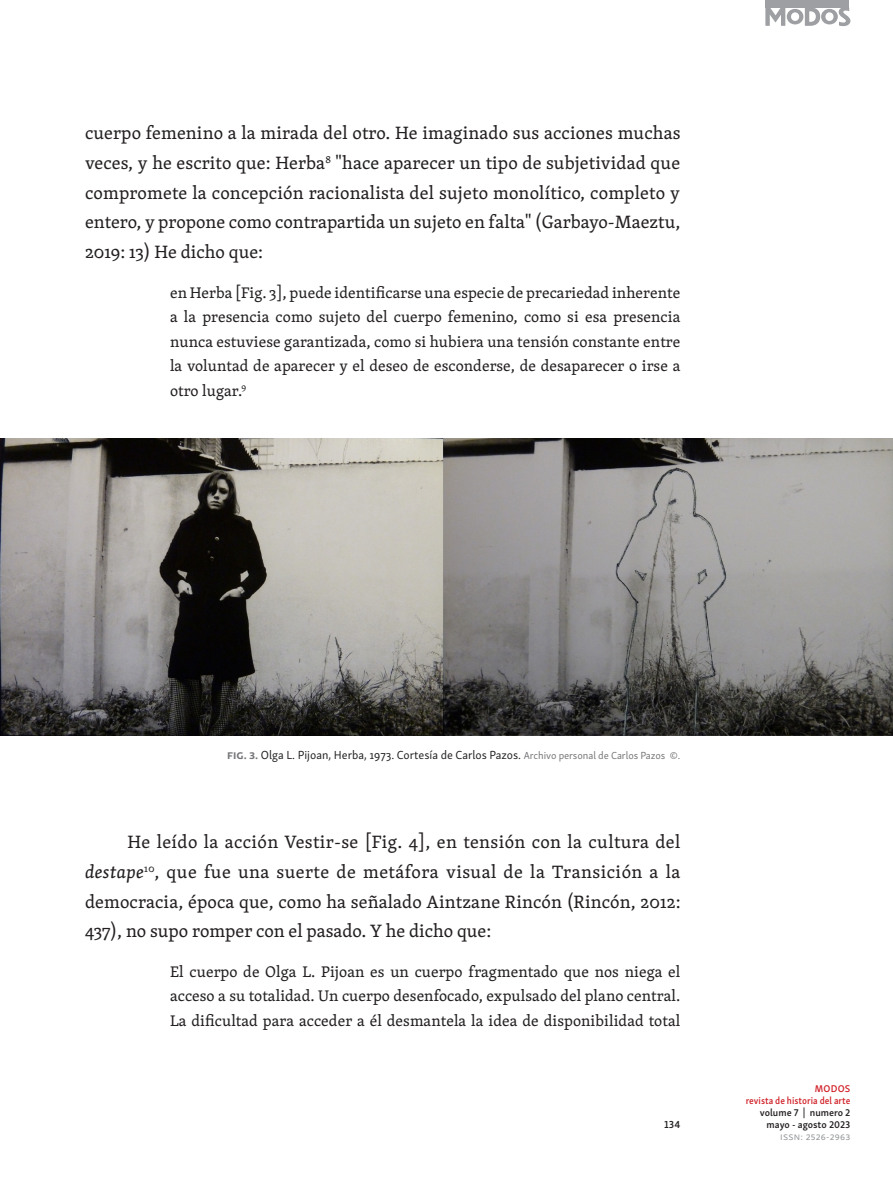
<style>
.page{position:relative;width:893px;height:1191px;background:#fff}
.page>*{position:absolute;margin:0;border:0;box-sizing:border-box;transform-origin:0 0}
.Paragrafo-Principal{font:18.3px/29.7px "Skolar Latin";color:#231f20;text-align:justify}
.Citacoes-no-corpo-pr{font:15.75px/24.5px "Skolar Latin";letter-spacing:.005em;color:#231f20;text-align:justify}
.Figura-Legendas{font:12px "Skolar Sans Latn";color:#231f20}
.t1{font:600 10.5px "Skolar Sans Latn";color:#231f20}
.t2{font:600 10.05px/12px "Skolar Sans Latn";color:#231f20;text-align:right}
.t3{font:600 10.05px "Skolar Sans Latn Cn";color:#d1232a}
.t4{font:10.05px "Skolar Sans Latn";letter-spacing:.025em;color:#939598}
.t5{font:600 10.05px "Skolar Sans Latn";letter-spacing:.025em;color:#d1232a}
.s1{font-weight:700;color:#757679}
.s2{font-size:10.5px;color:#757679}
.s3{font-style:italic}
</style>
<div class="page">
<div style="left:765px;top:0;width:84px;height:8px;background:#9d9fa2"></div>
<svg style="left:765px;top:7px;width:85px;height:19px"></svg>
<img style="left:0;top:439px;width:893px;height:296px">
<p class="Paragrafo-Principal" style="left:85px;top:118px;width:597px">cuerpo femenino a la mirada del otro. He imaginado sus acciones muchas veces, y he escrito que: Herba<sup>8</sup> "hace aparecer un tipo de subjetividad que compromete la concepción racionalista del sujeto monolítico, completo y entero, y propone como contrapartida un sujeto en falta" (Garbayo-Maeztu, 2019: 13) He dicho que:</p>
<p class="Citacoes-no-corpo-pr" style="left:170px;top:280px;width:512px">en Herba [Fig. 3], puede identificarse una especie de precariedad inherente a la presencia como sujeto del cuerpo femenino, como si esa presencia nunca estuviese garantizada, como si hubiera una tensión constante entre la voluntad de aparecer y el deseo de esconderse, de desaparecer o irse a otro lugar.<sup>9</sup></p>
<p class="Figura-Legendas" style="left:227px;top:745px;width:455px"><span class="s1">Fig. 3.</span> Olga L. Pijoan, Herba, 1973. Cortesía de Carlos Pazos. <span class="s2">Archivo personal de Carlos Pazos ©.</span></p>
<p class="Paragrafo-Principal" style="left:85px;top:826px;width:597px;text-indent:43px">He leído la acción Vestir-se [Fig. 4], en tensión con la cultura del <span class="s3">destape</span><sup>10</sup>, que fue una suerte de metáfora visual de la Transición a la democracia, época que, como ha señalado Aintzane Rincón (Rincón, 2012:<br>437), no supo romper con el pasado. Y he dicho que:</p>
<p class="Citacoes-no-corpo-pr" style="left:170px;top:958px;width:512px">El cuerpo de Olga L. Pijoan es un cuerpo fragmentado que nos niega el acceso a su totalidad. Un cuerpo desenfocado, expulsado del plano central.<br>La dificultad para acceder a él desmantela la idea de disponibilidad total</p>
<p class="t1" style="left:664px;top:1116px;width:18px">134</p>
<p class="t5" style="left:815px;top:1081px;width:37px">MODOS</p>
<p class="t3" style="left:746px;top:1093px;width:106px">revista de historia del arte</p>
<p class="t2" style="left:760px;top:1106px;width:92px">volume 7 | numero 2 mayo - agosto 2023</p>
<p class="t4" style="left:780px;top:1129px;width:72px">ISSN: 2526-2963</p>
</div>
